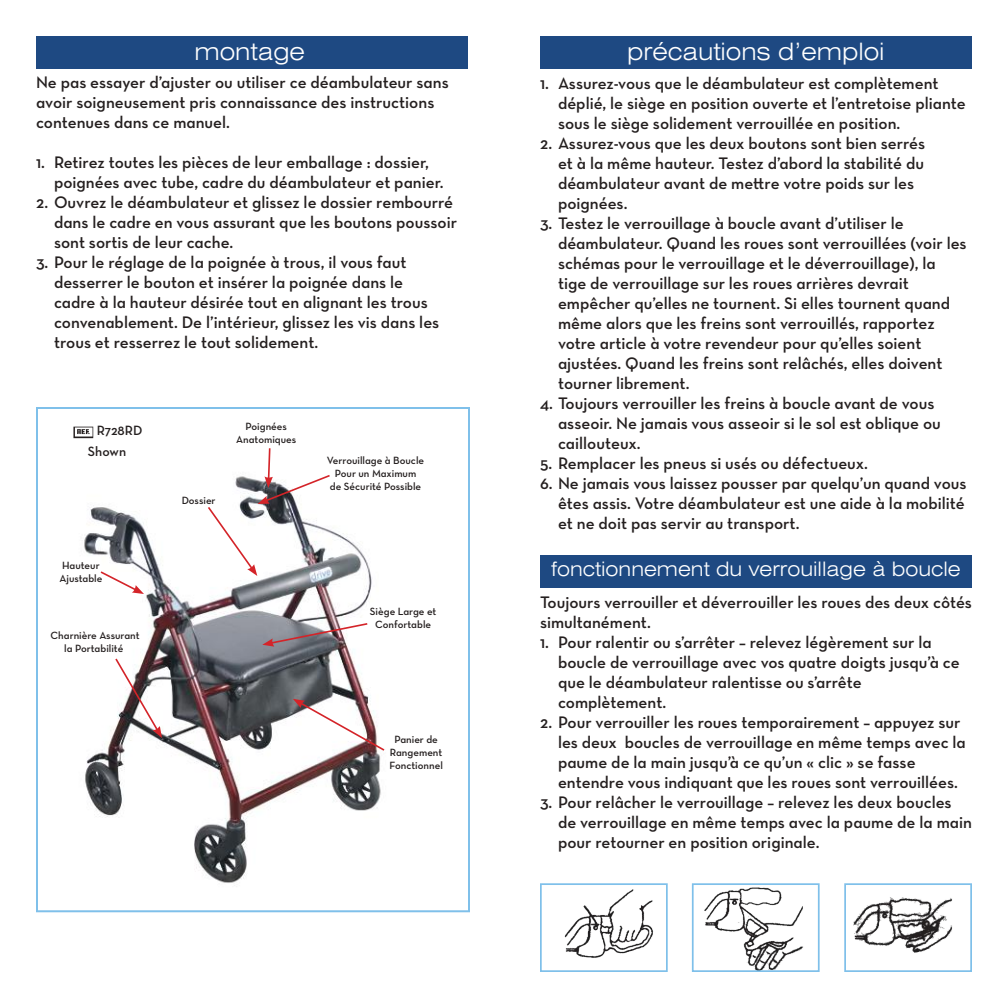
<style>
.page{position:relative;width:1008px;height:1008px;background:#fff}
.page>*{position:absolute;margin:0;border:0;box-sizing:border-box;transform-origin:0 0}
.t1{font:300 expanded 24px "Swiss 721 BT";color:#fff}
.t2{font:300 expanded 20px "Swiss 721 BT";color:#fff}
.t3{font:17px/20px "Neutraface Text Demi Alt";color:#241f1f}
.t4{font:13.8px/21.6px "Neutraface Text Demi Alt";color:#241f1f}
.t5{font:10.6px/12.8px "Neutraface Text Demi Alt";color:#241f1f;text-align:center}
</style>
<div class="page">
<img style="left:84px;top:507px;width:297px;height:376px">
<div style="left:36px;top:407px;width:434px;height:505px;border:2px solid #7fc0ea"></div>
<div style="left:36px;top:36px;width:432px;height:33px;background:#1e4982"></div>
<div style="left:540px;top:36px;width:432px;height:33px;background:#1e4982"></div>
<div style="left:540px;top:555px;width:432px;height:33px;background:#1e4982"></div>
<img style="left:564px;top:890px;width:89px;height:68px">
<div style="left:540px;top:883px;width:128px;height:89px;border:2px solid #7fc0ea"></div>
<img style="left:704px;top:887px;width:99px;height:82px">
<div style="left:692px;top:883px;width:128px;height:89px;border:2px solid #7fc0ea"></div>
<img style="left:853px;top:897px;width:99px;height:55px">
<div style="left:844px;top:883px;width:128px;height:89px;border:2px solid #7fc0ea"></div>
<svg style="left:114px;top:657px;width:48px;height:81px"></svg>
<svg style="left:99px;top:570px;width:45px;height:24px"></svg>
<svg style="left:206px;top:448px;width:126px;height:128px"></svg>
<svg style="left:262px;top:622px;width:107px;height:25px"></svg>
<svg style="left:293px;top:699px;width:92px;height:53px"></svg>
<img style="left:73px;top:426px;width:21px;height:12px">
<h1 class="t1" style="left:194px;top:37px;width:112px">montage</h1>
<p class="t3" style="left:36px;top:73px;width:414px">Ne pas essayer d’ajuster ou utiliser ce déambulateur sans avoir soigneusement pris connaissance des instructions contenues dans ce manuel.</p>
<p class="t3" style="left:54px;top:153px;width:391px;text-indent:-18px">1. Retirez toutes les pièces de leur emballage : dossier, poignées avec tube, cadre du déambulateur et panier.</p>
<p class="t3" style="left:54px;top:193px;width:405px;text-indent:-18px">2. Ouvrez le déambulateur et glissez le dossier rembourré dans le cadre en vous assurant que les boutons poussoir sont sortis de leur cache.</p>
<p class="t3" style="left:54px;top:253px;width:387px;text-indent:-18px">3. Pour le réglage de la poignée à trous, il vous faut desserrer le bouton et insérer la poignée dans le cadre à la hauteur désirée tout en alignant les trous convenablement. De l’intérieur, glissez les vis dans les trous et resserrez le tout solidement.</p>
<p class="t4" style="left:88px;top:419px;width:56px;text-indent:9px">R728RD<br>Shown</p>
<p class="t5" style="left:60px;top:559px;width:44px;text-align:left">Hauteur<br>Ajustable</p>
<p class="t5" style="left:51px;top:629px;width:90px">Charnière Assurant la Portabilité</p>
<p class="t5" style="left:182px;top:494px;width:35px">Dossier</p>
<p class="t5" style="left:236px;top:420px;width:62px">Poignées<br>Anatomiques</p>
<p class="t5" style="left:327px;top:454px;width:99px">Verrouillage à Boucle<br>Pour un Maximum<br>de Sécurité Possible</p>
<p class="t5" style="left:370px;top:605px;width:68px">Siège Large et<br>Confortable</p>
<p class="t5" style="left:389px;top:733px;width:55px">Panier de<br>Rangement<br>Fonctionnel</p>
<h1 class="t1" style="left:627px;top:37px;width:259px">précautions d’emploi</h1>
<p class="t3" style="left:558px;top:73px;width:409px;text-indent:-18px">1. Assurez-vous que le déambulateur est complètement déplié, le siège en position ouverte et l’entretoise pliante sous le siège solidement verrouillée en position.</p>
<p class="t3" style="left:558px;top:133px;width:369px;text-indent:-18px">2. Assurez-vous que les deux boutons sont bien serrés et à la même hauteur. Testez d’abord la stabilité du déambulateur avant de mettre votre poids sur les poignées.</p>
<p class="t3" style="left:558px;top:213px;width:410px;text-indent:-18px">3. Testez le verrouillage à boucle avant d’utiliser le déambulateur. Quand les roues sont verrouillées (voir les schémas pour le verrouillage et le déverrouillage), la tige de verrouillage sur les roues arrières devrait empêcher qu’elles ne tournent. Si elles tournent quand même alors que les freins sont verrouillés, rapportez votre article à votre revendeur pour qu’elles soient ajustées. Quand les freins sont relâchés, elles doivent tourner librement.</p>
<p class="t3" style="left:558px;top:393px;width:384px;text-indent:-18px">4. Toujours verrouiller les freins à boucle avant de vous asseoir. Ne jamais vous asseoir si le sol est oblique ou caillouteux.</p>
<p class="t3" style="left:540px;top:453px;width:329px">5. Remplacer les pneus si usés ou défectueux.</p>
<p class="t3" style="left:558px;top:473px;width:410px;text-align:justify;text-indent:-18px">6. Ne jamais vous laissez pousser par quelqu’un quand vous êtes assis. Votre déambulateur est une aide à la mobilité et ne doit pas servir au transport.</p>
<p class="t2" style="left:551px;top:557px;width:411px">fonctionnement du verrouillage à boucle</p>
<p class="t3" style="left:540px;top:592px;width:433px">Toujours verrouiller et déverrouiller les roues des deux côtés simultanément.</p>
<p class="t3" style="left:558px;top:632px;width:403px;text-indent:-18px">1. Pour ralentir ou s’arrêter – relevez légèrement sur la boucle de verrouillage avec vos quatre doigts jusqu’à ce que le déambulateur ralentisse ou s’arrête complètement.</p>
<p class="t3" style="left:558px;top:712px;width:409px;text-indent:-18px">2. Pour verrouiller les roues temporairement – appuyez sur les deux boucles de verrouillage en même temps avec la paume de la main jusqu’à ce qu’un « clic » se fasse entendre vous indiquant que les roues sont verrouillées.</p>
<p class="t3" style="left:558px;top:792px;width:416px;text-indent:-18px">3. Pour relâcher le verrouillage – relevez les deux boucles de verrouillage en même temps avec la paume de la main pour retourner en position originale.</p>
</div>
